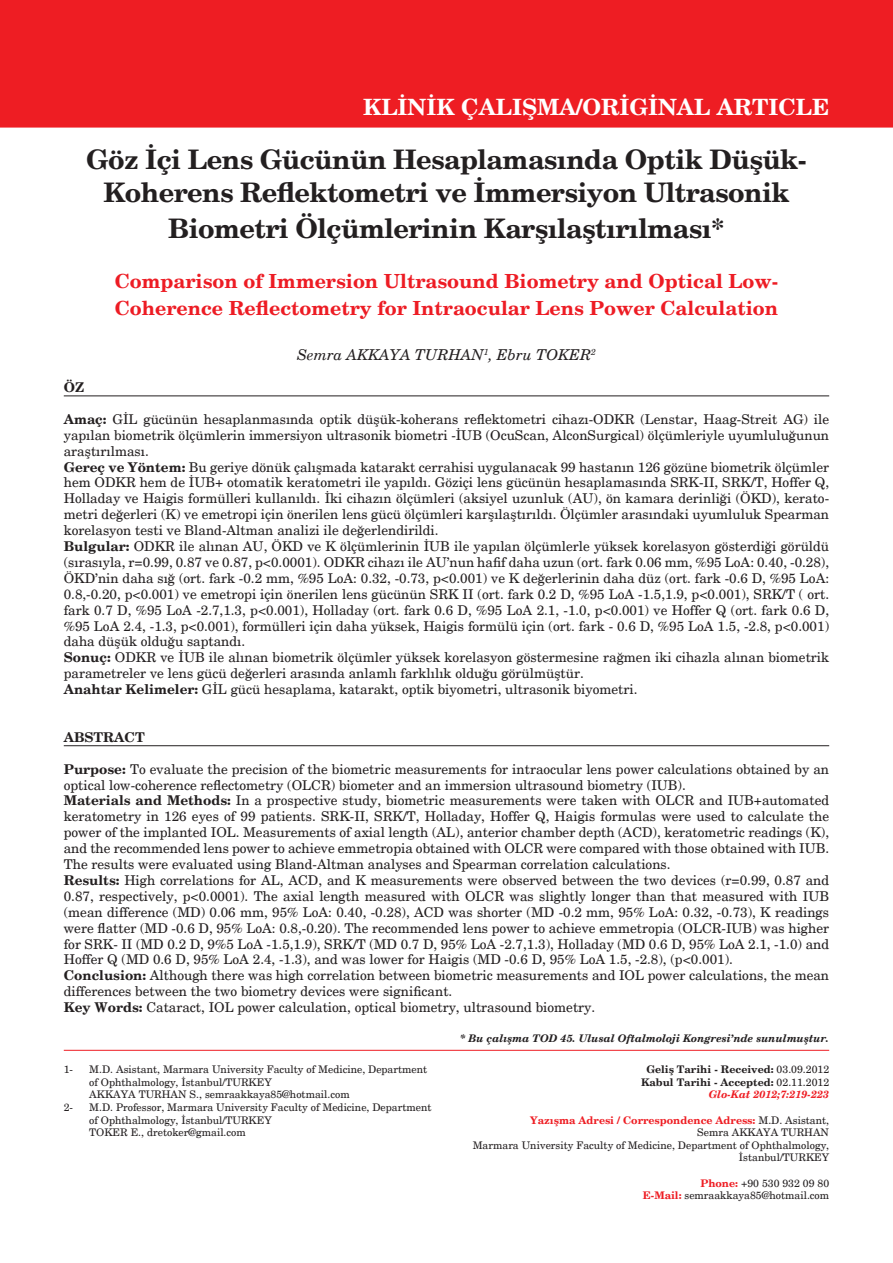
<style>
.page{position:relative;width:893px;height:1263px;background:#fff}
.page>*{position:absolute;margin:0;border:0;box-sizing:border-box;transform-origin:0 0}
.t1{font:700 27px/32.4px "New Century Schlbk";letter-spacing:-.02em;color:#231f20;text-align:center}
.t2{font:700 22.5px "New Century Schlbk";color:#fff}
.t3{font:700 19.5px/27px "New Century Schlbk";color:#ed1c24}
.t4{font:italic 15px "New Century Schlbk";color:#231f20}
.t5{font:13.5px/15.9px "New Century Schlbk";color:#231f20;text-align:justify}
.t6{font:700 13.5px "New Century Schlbk";color:#231f20}
.t7{font:10.5px/12.6px "New Century Schlbk";color:#231f20}
.t8{font:700 10.5px "New Century Schlbk";color:#231f20}
.t9{font:italic 700 10.5px "New Century Schlbk";color:#231f20}
.t10{font:700 10.5px "New Century Schlbk";color:#ee1d23}
.t11{font:italic 700 10.5px "New Century Schlbk";color:#ee1d23}
.s1{font-weight:700}
.s2{font-weight:400}
.s3{font-weight:400;color:#231f20}
.s4{font-weight:700;color:#ee1d23}
</style>
<div class="page">
<div style="left:0;top:0;width:893px;height:128px;background:#ee1d23"></div>
<hr style="left:64px;top:395px;width:765px;height:1px;background:#231f20">
<hr style="left:64px;top:745px;width:765px;height:1px;background:#231f20">
<hr style="left:64px;top:1050px;width:765px;height:1px;background:#ee1d23">
<p class="t2" style="left:363px;top:92px;width:468px">KLİNİK ÇALIŞMA/ORİGİNAL ARTICLE</p>
<p class="t1" style="left:86px;top:144px;width:722px">Göz İçi Lens Gücünün Hesaplamasında Optik Düşük-<br>Koherens Reflektometri ve İmmersiyon Ultrasonik</p>
<p class="t1" style="left:168px;top:213px;width:558px">Biometri Ölçümlerinin Karşılaştırılması*</p>
<p class="t3" style="left:115px;top:268px;width:665px">Comparison of Immersion Ultrasound Biometry and Optical Low-<br>Coherence Reflectometry for Intraocular Lens Power Calculation</p>
<p class="t4" style="left:297px;top:346px;width:300px">Semra AKKAYA TURHAN<sup>1</sup>, Ebru TOKER<sup>2</sup></p>
<p class="t6" style="left:64px;top:379px;width:22px">ÖZ</p>
<p class="t5" style="left:64px;top:411px;width:767px"><span class="s1">Amaç:</span> GİL gücünün hesaplanmasında optik düşük-koherans reflektometri cihazı-ODKR (Lenstar, Haag-Streit AG) ile yapılan biometrik ölçümlerin immersiyon ultrasonik biometri -İUB (OcuScan, AlconSurgical) ölçümleriyle uyumluluğunun araştırılması.</p>
<p class="t5" style="left:64px;top:459px;width:767px"><span class="s1">Gereç ve Yöntem:</span> Bu geriye dönük çalışmada katarakt cerrahisi uygulanacak 99 hastanın 126 gözüne biometrik ölçümler hem ODKR hem de İUB+ otomatik keratometri ile yapıldı. Göziçi lens gücünün hesaplamasında SRK-II, SRK/T, Hoffer Q, Holladay ve Haigis formülleri kullanıldı. İki cihazın ölçümleri (aksiyel uzunluk (AU), ön kamara derinliği (ÖKD), kerato&shy;metri değerleri (K) ve emetropi için önerilen lens gücü ölçümleri karşılaştırıldı. Ölçümler arasındaki uyumluluk Spearman korelasyon testi ve Bland-Altman analizi ile değerlendirildi.</p>
<p class="t5" style="left:64px;top:538px;width:767px"><span class="s1">Bulgular:</span> ODKR ile alınan AU, ÖKD ve K ölçümlerinin İUB ile yapılan ölçümlerle yüksek korelasyon gösterdiği görüldü (sırasıyla, r=0.99, 0.87 ve 0.87, p&lt;0.0001). ODKR cihazı ile AU’nun hafif daha uzun (ort. fark 0.06 mm, %95 LoA: 0.40, -0.28), ÖKD’nin daha sığ (ort. fark -0.2 mm, %95 LoA: 0.32, -0.73, p&lt;0.001) ve K değerlerinin daha düz (ort. fark -0.6 D, %95 LoA:<br>0.8,-0.20, p&lt;0.001) ve emetropi için önerilen lens gücünün SRK II (ort. fark 0.2 D, %95 LoA -1.5,1.9, p&lt;0.001), SRK/T ( ort. fark 0.7 D, %95 LoA -2.7,1.3, p&lt;0.001), Holladay (ort. fark 0.6 D, %95 LoA 2.1, -1.0, p&lt;0.001) ve Hoffer Q (ort. fark 0.6 D, %95 LoA 2.4, -1.3, p&lt;0.001), formülleri için daha yüksek, Haigis formülü için (ort. fark - 0.6 D, %95 LoA 1.5, -2.8, p&lt;0.001) daha düşük olduğu saptandı.</p>
<p class="t5" style="left:64px;top:650px;width:767px"><span class="s1">Sonuç:</span> ODKR ve İUB ile alınan biometrik ölçümler yüksek korelasyon göstermesine rağmen iki cihazla alınan biometrik parametreler ve lens gücü değerleri arasında anlamlı farklılık olduğu görülmüştür.</p>
<p class="t5" style="left:64px;top:681px;width:575px"><span class="s1">Anahtar Kelimeler:</span> GİL gücü hesaplama, katarakt, optik biyometri, ultrasonik biyometri.</p>
<p class="t6" style="left:64px;top:728px;width:82px">ABSTRACT</p>
<p class="t5" style="left:64px;top:761px;width:767px"><span class="s1">Purpose:</span> To evaluate the precision of the biometric measurements for intraocular lens power calculations obtained by an optical low-coherence reflectometry (OLCR) biometer and an immersion ultrasound biometry (IUB).</p>
<p class="t5" style="left:64px;top:793px;width:767px"><span class="s1">Materials and Methods:</span> In a prospective study, biometric measurements were taken with OLCR and IUB+automated keratometry in 126 eyes of 99 patients. SRK-II, SRK/T, Holladay, Hoffer Q, Haigis formulas were used to calculate the power of the implanted IOL. Measurements of axial length (AL), anterior chamber depth (ACD), keratometric readings (K), and the recommended lens power to achieve emmetropia obtained with OLCR were compared with those obtained with IUB.<br>The results were evaluated using Bland-Altman analyses and Spearman correlation calculations.</p>
<p class="t5" style="left:64px;top:872px;width:767px"><span class="s1">Results:</span> High correlations for AL, ACD, and K measurements were observed between the two devices (r=0.99, 0.87 and 0.87, respectively, p&lt;0.0001). The axial length measured with OLCR was slightly longer than that measured with IUB (mean difference (MD) 0.06 mm, 95% LoA: 0.40, -0.28), ACD was shorter (MD -0.2 mm, 95% LoA: 0.32, -0.73), K readings were flatter (MD -0.6 D, 95% LoA: 0.8,-0.20). The recommended lens power to achieve emmetropia (OLCR-IUB) was higher for SRK- II (MD 0.2 D, 9%5 LoA -1.5,1.9), SRK/T (MD 0.7 D, 95% LoA -2.7,1.3), Holladay (MD 0.6 D, 95% LoA 2.1, -1.0) and Hoffer Q (MD 0.6 D, 95% LoA 2.4, -1.3), and was lower for Haigis (MD -0.6 D, 95% LoA 1.5, -2.8), (p&lt;0.001).</p>
<p class="t5" style="left:64px;top:968px;width:767px"><span class="s1">Conclusion:</span> Although there was high correlation between biometric measurements and IOL power calculations, the mean differences between the two biometry devices were significant.</p>
<p class="t5" style="left:64px;top:999px;width:533px"><span class="s1">Key Words:</span> Cataract, IOL power calculation, optical biometry, ultrasound biometry.</p>
<p class="t7" style="left:64px;top:1063px;width:11px">1-</p>
<p class="t7" style="left:89px;top:1063px;width:339px">M.D. Asistant, Marmara University Faculty of Medicine, Department of Ophthalmology, İstanbul/TURKEY</p>
<p class="t7" style="left:89px;top:1088px;width:262px">AKKAYA TURHAN S., semraakkaya85@hotmail.com</p>
<p class="t7" style="left:64px;top:1101px;width:11px">2-</p>
<p class="t7" style="left:89px;top:1101px;width:344px">M.D. Professor, Marmara University Faculty of Medicine, Department of Ophthalmology, İstanbul/TURKEY</p>
<p class="t7" style="left:89px;top:1126px;width:158px">TOKER E., dretoker@gmail.com</p>
<p class="t9" style="left:460px;top:1031px;width:370px">* Bu çalışma TOD 45. Ulusal Oftalmoloji Kongresi’nde sunulmuştur.</p>
<p class="t8" style="left:646px;top:1063px;width:184px">Geliş Tarihi - Received: <span class="s2">03.09.2012</span></p>
<p class="t8" style="left:641px;top:1075px;width:190px">Kabul Tarihi - Accepted: <span class="s2">02.11.2012</span></p>
<p class="t11" style="left:709px;top:1088px;width:122px">Glo-Kat 2012;7:219-223</p>
<p class="t10" style="left:530px;top:1113px;width:300px">Yazışma Adresi / Correspondence Adress: <span class="s3">M.D. Asistant,</span></p>
<p class="t7" style="left:697px;top:1126px;width:134px">Semra AKKAYA TURHAN</p>
<p class="t7" style="left:473px;top:1139px;width:358px;text-align:right">Marmara University Faculty of Medicine, Department of Ophthalmology,<br>İstanbul/TURKEY</p>
<p class="t7" style="left:700px;top:1177px;width:130px"><span class="s4">Phone:</span> +90 530 932 09 80</p>
<p class="t7" style="left:643px;top:1189px;width:188px"><span class="s4">E-Mail:</span> semraakkaya85@hotmail.com</p>
</div>
